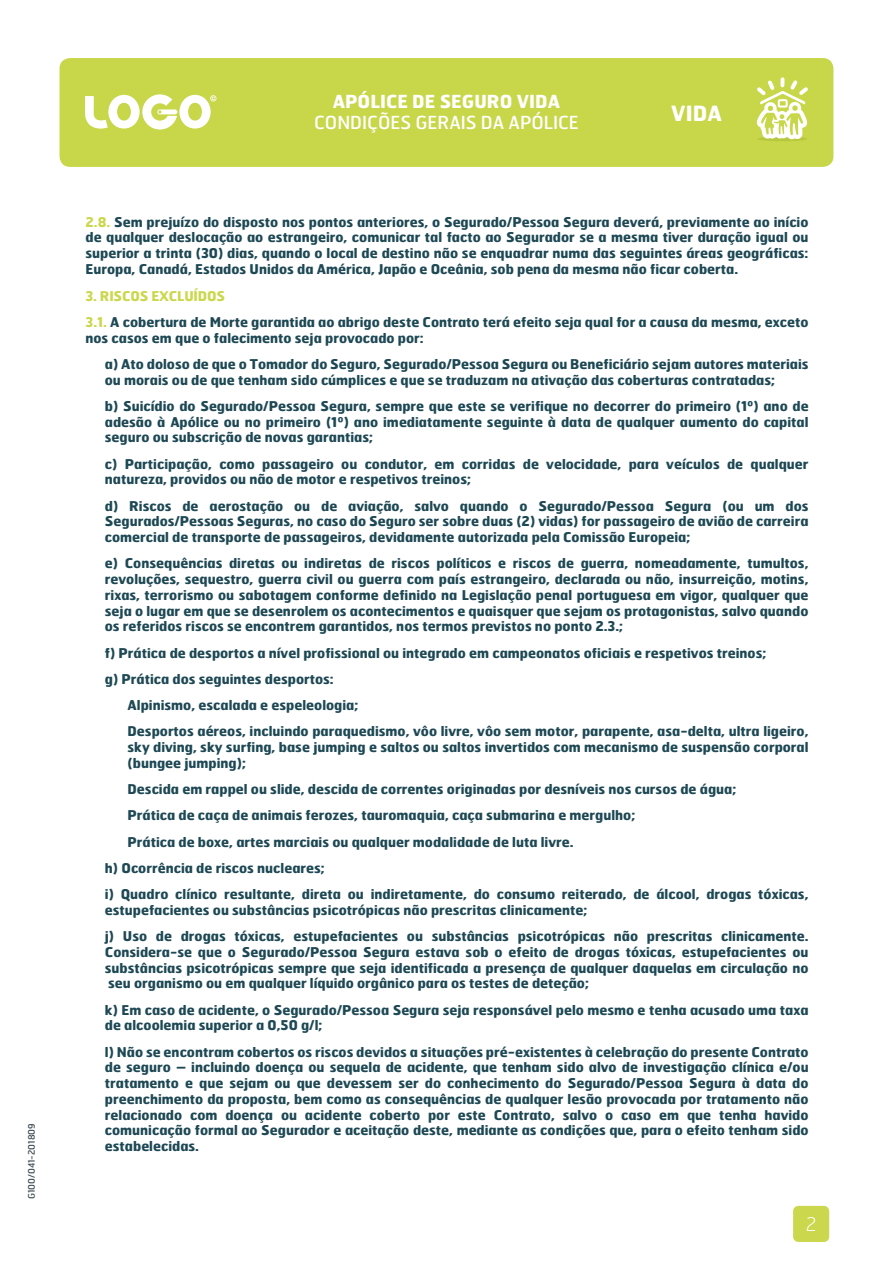
<style>
.page{position:relative;width:893px;height:1263px;background:#fff}
.page>*{position:absolute;margin:0;border:0;box-sizing:border-box;transform-origin:0 0}
.t1{font:700 21px "Hermes";color:#fff}
.t2{font:100 18.75px "Hermes";color:#fff}
.t3{font:18px "Hermes";color:#fff}
.t4{font:700 18px "Hermes FB";color:#fff}
.t5{font:700 13.5px/15.8px "Hermes";color:#1d4854}
.t6{font:9px "Hermes";color:#3b4951}
.s1{color:#cbd84d}
</style>
<div class="page">
<div style="left:793px;top:1206px;width:36px;height:36px;background:#cbd84d;border-radius:5px"></div>
<div style="left:60px;top:58px;width:773px;height:109px;background:#c7d749;border-radius:11px"></div>
<svg style="left:85px;top:94px;width:131px;height:36px"></svg>
<div style="left:757px;top:136px;width:50px;height:5px;background:#b7c83e;border-radius:50%"></div>
<svg style="left:757px;top:80px;width:51px;height:59px"></svg>
<p class="t6" style="left:26px;top:1199px;width:77px;rotate:-90deg">G100/041-201809</p>
<h3 class="t4" style="left:333px;top:90px;width:229px">APÓLICE DE SEGURO VIDA</h3>
<h3 class="t3" style="left:314px;top:111px;width:266px">CONDIÇÕES GERAIS DA APÓLICE</h3>
<h1 class="t1" style="left:671px;top:99px;width:52px">VIDA</h1>
<p class="t5" style="left:86px;top:213px;width:724px;text-align:justify"><span class="s1">2.8.</span> Sem prejuízo do disposto nos pontos anteriores, o Segurado/Pessoa Segura deverá, previamente ao início de qualquer deslocação ao estrangeiro, comunicar tal facto ao Segurador se a mesma tiver duração igual ou superior a trinta (30) dias, quando o local de destino não se enquadrar numa das seguintes áreas geográficas:<br>Europa, Canadá, Estados Unidos da América, Japão e Oceânia, sob pena da mesma não ficar coberta.</p>
<p class="t5" style="left:86px;top:282px;width:725px;line-height:26.2px"><span class="s1">3. RISCOS EXCLUÍDOS<br>3.1.</span> A cobertura de Morte garantida ao abrigo deste Contrato terá efeito seja qual for a causa da mesma, exceto</p>
<p class="t5" style="left:105px;top:324px;width:705px;line-height:26.2px;text-indent:-19px">nos casos em que o falecimento seja provocado por:<br>a) Ato doloso de que o Tomador do Seguro, Segurado/Pessoa Segura ou Beneficiário sejam autores materiais</p>
<p class="t5" style="left:105px;top:366px;width:705px;line-height:26.2px">ou morais ou de que tenham sido cúmplices e que se traduzam na ativação das coberturas contratadas;<br>b) Suicídio do Segurado/Pessoa Segura, sempre que este se verifique no decorrer do primeiro (1º) ano de</p>
<p class="t5" style="left:105px;top:413px;width:705px">adesão à Apólice ou no primeiro (1º) ano imediatamente seguinte à data de qualquer aumento do capital seguro ou subscrição de novas garantias;</p>
<p class="t5" style="left:105px;top:455px;width:705px">c) Participação, como passageiro ou condutor, em corridas de velocidade, para veículos de qualquer natureza, providos ou não de motor e respetivos treinos;</p>
<p class="t5" style="left:105px;top:497px;width:705px;text-align:justify">d) Riscos de aerostação ou de aviação, salvo quando o Segurado/Pessoa Segura (ou um dos Segurados/Pessoas Seguras, no caso do Seguro ser sobre duas (2) vidas) for passageiro de avião de carreira comercial de transporte de passageiros, devidamente autorizada pela Comissão Europeia;</p>
<p class="t5" style="left:105px;top:555px;width:705px;text-align:justify">e) Consequências diretas ou indiretas de riscos políticos e riscos de guerra, nomeadamente, tumultos, revoluções, sequestro, guerra civil ou guerra com país estrangeiro, declarada ou não, insurreição, motins, rixas, terrorismo ou sabotagem conforme definido na Legislação penal portuguesa em vigor, qualquer que seja o lugar em que se desenrolem os acontecimentos e quaisquer que sejam os protagonistas, salvo quando os referidos riscos se encontrem garantidos, nos termos previstos no ponto 2.3.;</p>
<p class="t5" style="left:105px;top:644px;width:663px">f) Prática de desportos a nível profissional ou integrado em campeonatos oficiais e respetivos treinos;</p>
<p class="t5" style="left:105px;top:670px;width:230px">g) Prática dos seguintes desportos:</p>
<p class="t5" style="left:128px;top:697px;width:232px">Alpinismo, escalada e espeleologia;</p>
<p class="t5" style="left:128px;top:723px;width:682px">Desportos aéreos, incluindo paraquedismo, vôo livre, vôo sem motor, parapente, asa-delta, ultra ligeiro,</p>
<p class="t5" style="left:128px;top:739px;width:683px">sky diving, sky surfing, base jumping e saltos ou saltos invertidos com mecanismo de suspensão corporal (bungee jumping);</p>
<p class="t5" style="left:128px;top:781px;width:610px">Descida em rappel ou slide, descida de correntes originadas por desníveis nos cursos de água;</p>
<p class="t5" style="left:128px;top:807px;width:509px">Prática de caça de animais ferozes, tauromaquia, caça submarina e mergulho;</p>
<p class="t5" style="left:128px;top:833px;width:448px">Prática de boxe, artes marciais ou qualquer modalidade de luta livre.</p>
<p class="t5" style="left:105px;top:859px;width:221px">h) Ocorrência de riscos nucleares;</p>
<p class="t5" style="left:105px;top:886px;width:705px">i) Quadro clínico resultante, direta ou indiretamente, do consumo reiterado, de álcool, drogas tóxicas,</p>
<p class="t5" style="left:105px;top:896px;width:705px;line-height:26.2px">estupefacientes ou substâncias psicotrópicas não prescritas clinicamente;<br>j) Uso de drogas tóxicas, estupefacientes ou substâncias psicotrópicas não prescritas clinicamente.</p>
<p class="t5" style="left:105px;top:943px;width:705px;text-align:justify">Considera-se que o Segurado/Pessoa Segura estava sob o efeito de drogas tóxicas, estupefacientes ou substâncias psicotrópicas sempre que seja identificada a presença de qualquer daquelas em circulação no seu organismo ou em qualquer líquido orgânico para os testes de deteção;</p>
<p class="t5" style="left:105px;top:1001px;width:705px">k) Em caso de acidente, o Segurado/Pessoa Segura seja responsável pelo mesmo e tenha acusado uma taxa de alcoolemia superior a 0,50 g/l;</p>
<p class="t5" style="left:105px;top:1043px;width:705px;text-align:justify">l) Não se encontram cobertos os riscos devidos a situações pré-existentes à celebração do presente Contrato de seguro – incluindo doença ou sequela de acidente, que tenham sido alvo de investigação clínica e/ou tratamento e que sejam ou que devessem ser do conhecimento do Segurado/Pessoa Segura à data do preenchimento da proposta, bem como as consequências de qualquer lesão provocada por tratamento não relacionado com doença ou acidente coberto por este Contrato, salvo o caso em que tenha havido comunicação formal ao Segurador e aceitação deste, mediante as condições que, para o efeito tenham sido estabelecidas.</p>
<h2 class="t2" style="left:806px;top:1212px;width:12px">2</h2>
</div>
